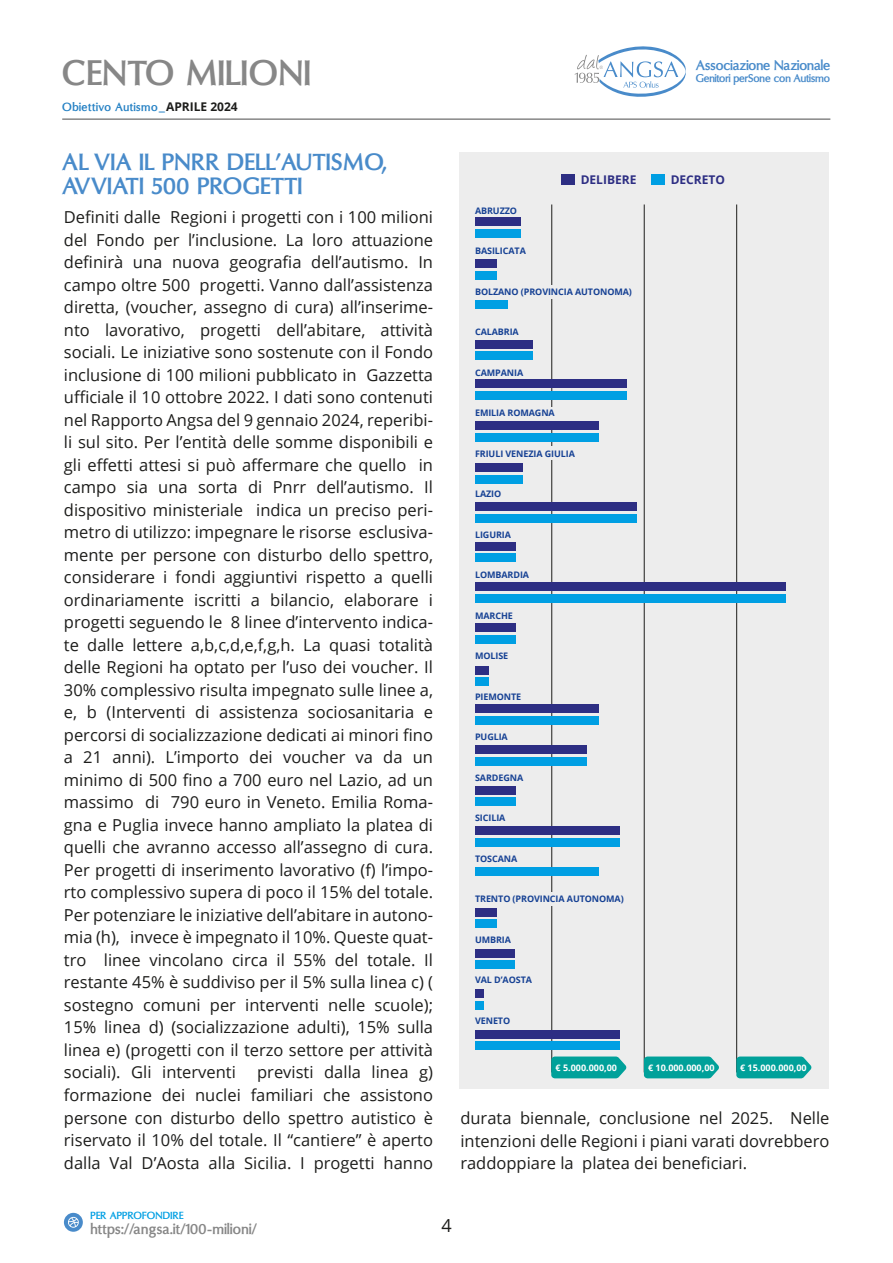
<style>
.page{position:relative;width:893px;height:1263px;background:#fff}
.page>*{position:absolute;margin:0;border:0;box-sizing:border-box;transform-origin:0 0}
.t1{font:700 36px "Oregon LDO";letter-spacing:.025em;color:#878787}
.t2{font:700 24px/24px "Oregon LDO";letter-spacing:.025em;color:#498bca}
.t3{font:18px "Open Sans";color:#1d1d1b}
.t4{font:16.5px/22.5px "Open Sans";color:#1d1d1b;text-align:justify}
.t5{font:700 15px "Oregon LDO";letter-spacing:.025em;color:#878787}
.t6{font:700 14.25px "Oregon LDO";color:#498bca}
.t7{font:700 12px "Oregon LDO";letter-spacing:.05em;color:#2581c4}
.t8{font:700 12px "Open Sans";color:#2d2e83}
.t9{font:700 11.4px "Oregon LDO";letter-spacing:-.005em;color:#498bca}
.t10{font:700 10.5px "Oregon LDO";letter-spacing:.025em;color:#009fe3}
.t11{font:700 9px "Open Sans";letter-spacing:-.01em;color:#164194}
.t12{font:700 9px "Open Sans";color:#fff}
.s1{font-family:"Open Sans";color:#1d1d1b}
</style>
<div class="page">
<div style="left:64px;top:1213px;width:19px;height:19px;background:#498bca;border-radius:50%"></div>
<svg style="left:68px;top:1217px;width:11px;height:11px"></svg>
<hr style="left:62px;top:118px;width:768px;height:2px;background:#878787">
<svg style="left:574px;top:46px;width:112px;height:51px"></svg>
<div style="left:459px;top:153px;width:370px;height:936px;background:#ededed"></div>
<div style="left:475px;top:300px;width:33px;height:8px;background:#009fe3"></div>
<hr style="left:644px;top:204px;width:1px;height:868px;background:#1d1d1b">
<hr style="left:551px;top:204px;width:1px;height:868px;background:#1d1d1b">
<hr style="left:736px;top:204px;width:1px;height:868px;background:#1d1d1b">
<div style="left:475px;top:217px;width:46px;height:9px;background:#2d2e83"></div>
<div style="left:475px;top:229px;width:46px;height:8px;background:#009fe3"></div>
<div style="left:475px;top:340px;width:58px;height:9px;background:#2d2e83"></div>
<div style="left:475px;top:351px;width:58px;height:9px;background:#009fe3"></div>
<div style="left:475px;top:463px;width:47px;height:9px;background:#2d2e83"></div>
<div style="left:475px;top:475px;width:47px;height:9px;background:#009fe3"></div>
<div style="left:475px;top:949px;width:40px;height:8px;background:#2d2e83"></div>
<div style="left:475px;top:960px;width:40px;height:9px;background:#009fe3"></div>
<div style="left:475px;top:542px;width:41px;height:9px;background:#2d2e83"></div>
<div style="left:475px;top:553px;width:41px;height:9px;background:#009fe3"></div>
<div style="left:475px;top:623px;width:41px;height:9px;background:#2d2e83"></div>
<div style="left:475px;top:635px;width:41px;height:9px;background:#009fe3"></div>
<div style="left:475px;top:786px;width:41px;height:9px;background:#2d2e83"></div>
<div style="left:475px;top:797px;width:41px;height:9px;background:#009fe3"></div>
<div style="left:475px;top:379px;width:152px;height:9px;background:#2d2e83"></div>
<div style="left:475px;top:391px;width:152px;height:8px;background:#009fe3"></div>
<div style="left:475px;top:502px;width:162px;height:9px;background:#2d2e83"></div>
<div style="left:475px;top:514px;width:162px;height:9px;background:#009fe3"></div>
<div style="left:475px;top:582px;width:310px;height:9px;background:#2d2e83"></div>
<div style="left:475px;top:594px;width:310px;height:9px;background:#009fe3"></div>
<div style="left:475px;top:421px;width:124px;height:9px;background:#2d2e83"></div>
<div style="left:475px;top:433px;width:124px;height:8px;background:#009fe3"></div>
<div style="left:475px;top:867px;width:124px;height:9px;background:#009fe3"></div>
<div style="left:475px;top:826px;width:145px;height:9px;background:#2d2e83"></div>
<div style="left:475px;top:838px;width:145px;height:9px;background:#009fe3"></div>
<div style="left:475px;top:1030px;width:145px;height:9px;background:#2d2e83"></div>
<div style="left:475px;top:1041px;width:145px;height:9px;background:#009fe3"></div>
<div style="left:475px;top:745px;width:112px;height:9px;background:#2d2e83"></div>
<div style="left:475px;top:757px;width:112px;height:8px;background:#009fe3"></div>
<div style="left:475px;top:704px;width:124px;height:9px;background:#2d2e83"></div>
<div style="left:475px;top:716px;width:124px;height:9px;background:#009fe3"></div>
<div style="left:475px;top:259px;width:22px;height:9px;background:#2d2e83"></div>
<div style="left:475px;top:271px;width:22px;height:8px;background:#009fe3"></div>
<div style="left:475px;top:908px;width:22px;height:9px;background:#2d2e83"></div>
<div style="left:475px;top:919px;width:22px;height:9px;background:#009fe3"></div>
<div style="left:475px;top:989px;width:9px;height:9px;background:#2d2e83"></div>
<div style="left:475px;top:1001px;width:9px;height:8px;background:#009fe3"></div>
<div style="left:475px;top:666px;width:14px;height:9px;background:#2d2e83"></div>
<div style="left:475px;top:677px;width:14px;height:9px;background:#009fe3"></div>
<div style="left:523px;top:285px;width:113px;height:14px;background:#ededed"></div>
<div style="left:523px;top:407px;width:113px;height:14px;background:#ededed"></div>
<div style="left:523px;top:446px;width:113px;height:14px;background:#ededed"></div>
<div style="left:523px;top:892px;width:113px;height:13px;background:#ededed"></div>
<div style="left:561px;top:174px;width:14px;height:11px;background:#2d2e83"></div>
<div style="left:652px;top:174px;width:13px;height:11px;background:#009fe3"></div>
<svg style="left:736px;top:1056px;width:76px;height:22px;background:#14a6a0"></svg>
<svg style="left:644px;top:1056px;width:75px;height:22px;background:#12a6a0"></svg>
<svg style="left:551px;top:1056px;width:76px;height:22px;background:#14a7a0"></svg>
<h1 class="t1" style="left:62px;top:52px;width:250px">CENTO MILIONI</h1>
<p class="t7" style="left:62px;top:100px;width:177px">Obiettivo Autismo_<span class="s1">APRILE 2024</span></p>
<p class="t6" style="left:696px;top:57px;width:136px">Associazione Nazionale</p>
<p class="t9" style="left:696px;top:72px;width:136px">Genitori perSone con Autismo</p>
<h2 class="t2" style="left:62px;top:151px;width:325px">AL VIA IL PNRR DELL’AUTISMO,<br>AVVIATI 500 PROGETTI</h2>
<p class="t4" style="left:64px;top:205px;width:371px">Definiti dalle Regioni i progetti con i 100 milioni del Fondo per l’inclusione. La loro attuazione definirà una nuova geografia dell’autismo. In campo oltre 500 progetti. Vanno dall’assistenza diretta, (voucher, assegno di cura) all’inserime&shy;nto lavorativo, progetti dell’abitare, attività sociali. Le iniziative sono sostenute con il Fondo inclusione di 100 milioni pubblicato in Gazzetta ufficiale il 10 ottobre 2022. I dati sono contenuti nel Rapporto Angsa del 9 gennaio 2024, reperibi&shy;li sul sito. Per l’entità delle somme disponibili e gli effetti attesi si può affermare che quello in campo sia una sorta di Pnrr dell’autismo. Il dispositivo ministeriale indica un preciso peri&shy;metro di utilizzo: impegnare le risorse esclusiva&shy;mente per persone con disturbo dello spettro, considerare i fondi aggiuntivi rispetto a quelli ordinariamente iscritti a bilancio, elaborare i progetti seguendo le 8 linee d’intervento indica&shy;te dalle lettere a,b,c,d,e,f,g,h. La quasi totalità delle Regioni ha optato per l’uso dei voucher. Il 30% complessivo risulta impegnato sulle linee a, e, b (Interventi di assistenza sociosanitaria e percorsi di socializzazione dedicati ai minori fino a 21 anni). L’importo dei voucher va da un minimo di 500 fino a 700 euro nel Lazio, ad un massimo di 790 euro in Veneto. Emilia Roma&shy;gna e Puglia invece hanno ampliato la platea di quelli che avranno accesso all’assegno di cura.<br>Per progetti di inserimento lavorativo (f) l’impo&shy;rto complessivo supera di poco il 15% del totale.<br>Per potenziare le iniziative dell’abitare in autono&shy;mia (h), invece è impegnato il 10%. Queste quat&shy;tro linee vincolano circa il 55% del totale. Il restante 45% è suddiviso per il 5% sulla linea c) ( sostegno comuni per interventi nelle scuole); 15% linea d) (socializzazione adulti), 15% sulla linea e) (progetti con il terzo settore per attività sociali). Gli interventi</p>
<p class="t4" style="left:64px;top:1061px;width:371px;text-indent:193px">previsti dalla linea g) formazione dei nuclei familiari che assistono persone con disturbo dello spettro autistico è riservato il 10% del totale. Il “cantiere” è aperto dalla Val D’Aosta alla Sicilia. I progetti hanno</p>
<p class="t8" style="left:581px;top:171px;width:57px">DELIBERE</p>
<p class="t8" style="left:671px;top:171px;width:56px">DECRETO</p>
<p class="t11" style="left:475px;top:204px;width:44px">ABRUZZO</p>
<p class="t11" style="left:475px;top:245px;width:52px">BASILICATA</p>
<p class="t11" style="left:475px;top:285px;width:158px">BOLZANO (PROVINCIA AUTONOMA)</p>
<p class="t11" style="left:475px;top:326px;width:45px">CALABRIA</p>
<p class="t11" style="left:475px;top:366px;width:50px">CAMPANIA</p>
<p class="t11" style="left:475px;top:407px;width:81px">EMILIA ROMAGNA</p>
<p class="t11" style="left:475px;top:447px;width:101px">FRIULI VENEZIA GIULIA</p>
<p class="t11" style="left:475px;top:488px;width:28px">LAZIO</p>
<p class="t11" style="left:475px;top:528px;width:37px">LIGURIA</p>
<p class="t11" style="left:475px;top:569px;width:56px">LOMBARDIA</p>
<p class="t11" style="left:475px;top:609px;width:39px">MARCHE</p>
<p class="t11" style="left:475px;top:650px;width:35px">MOLISE</p>
<p class="t11" style="left:475px;top:690px;width:48px">PIEMONTE</p>
<p class="t11" style="left:475px;top:731px;width:34px">PUGLIA</p>
<p class="t11" style="left:475px;top:771px;width:50px">SARDEGNA</p>
<p class="t11" style="left:475px;top:812px;width:32px">SICILIA</p>
<p class="t11" style="left:475px;top:852px;width:44px">TOSCANA</p>
<p class="t11" style="left:475px;top:893px;width:150px">TRENTO (PROVINCIA AUTONOMA)</p>
<p class="t11" style="left:475px;top:933px;width:38px">UMBRIA</p>
<p class="t11" style="left:475px;top:974px;width:58px">VAL D’AOSTA</p>
<p class="t11" style="left:475px;top:1014px;width:37px">VENETO</p>
<p class="t12" style="left:556px;top:1061px;width:63px">€ 5.000.000,00</p>
<p class="t12" style="left:648px;top:1061px;width:68px">€ 10.000.000,00</p>
<p class="t12" style="left:740px;top:1061px;width:68px">€ 15.000.000,00</p>
<p class="t4" style="left:460px;top:1106px;width:371px">durata biennale, conclusione nel 2025. Nelle intenzioni delle Regioni i piani varati dovrebbero raddoppiare la platea dei beneficiari.</p>
<p class="t10" style="left:91px;top:1210px;width:94px">PER APPROFONDIRE</p>
<p class="t5" style="left:91px;top:1220px;width:168px">https://angsa.it/100-milioni/</p>
<p class="t3" style="left:441px;top:1213px;width:12px">4</p>
</div>
